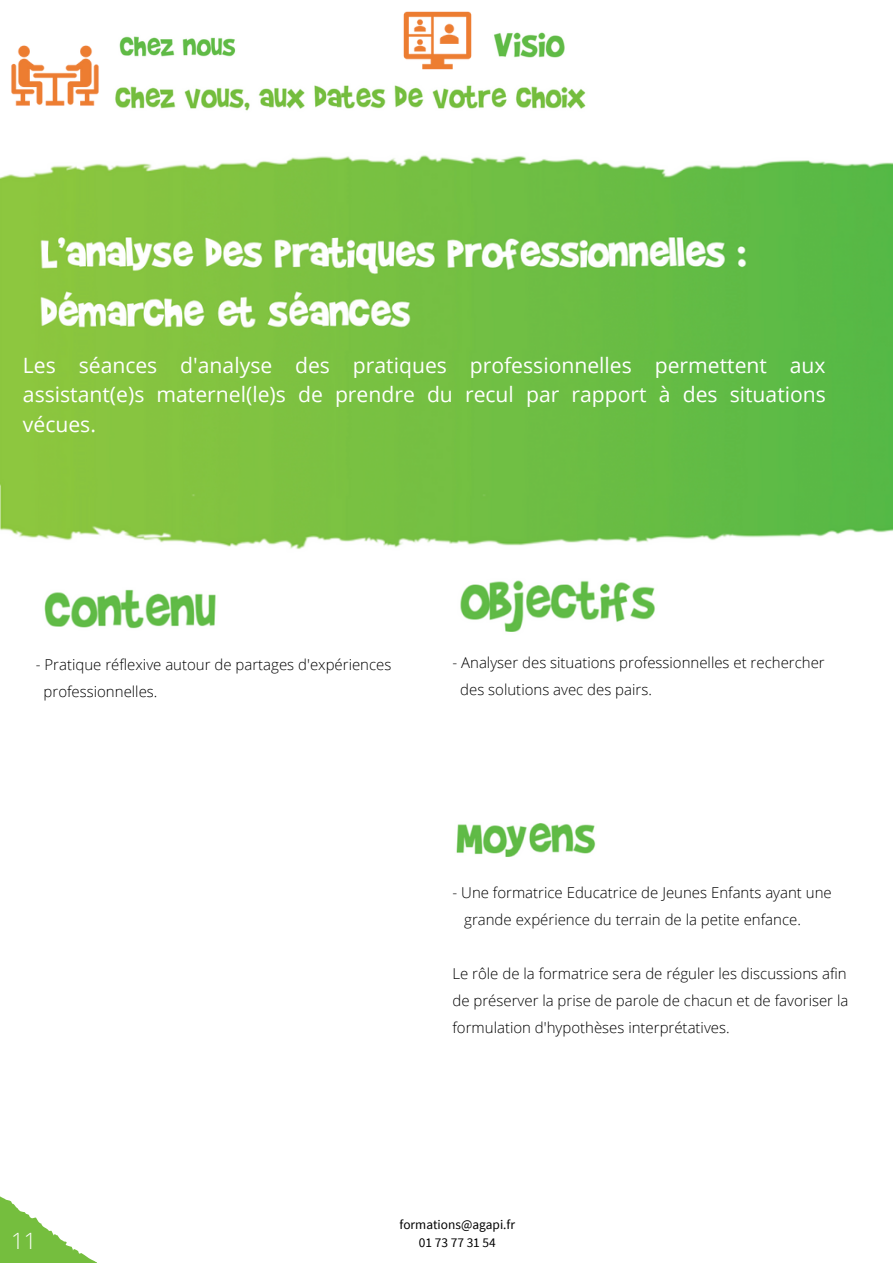
<style>
.page{position:relative;width:893px;height:1264px;background:#fff}
.page>*{position:absolute;margin:0;border:0;box-sizing:border-box;transform-origin:0 0}
.t1{font:300 22.5px "Open Sans";color:#fff}
.t2{font:21.15px/29.2px "Open Sans";color:#fff;text-align:justify}
.t3{font:300 15px/27px "Open Sans";color:#000;text-align:justify}
.t4{font:13.35px "Source Sans Pro";color:#000}
</style>
<div class="page">
<img style="left:44px;top:589px;width:172px;height:40px">
<img style="left:456px;top:823px;width:140px;height:34px">
<img style="left:460px;top:580px;width:195px;height:52px">
<svg style="left:0;top:1196px;width:96px;height:66px"></svg>
<img style="left:119px;top:36px;width:117px;height:21px">
<img style="left:115px;top:85px;width:471px;height:26px">
<img style="left:494px;top:32px;width:71px;height:26px">
<img style="left:0;top:155px;width:892px;height:394px">
<img style="left:403px;top:11px;width:69px;height:59px">
<img style="left:11px;top:45px;width:88px;height:61px">
<p class="t2" style="left:23px;top:350px;width:804px">Les séances d'analyse des pratiques professionnelles permettent aux assistant(e)s maternel(le)s de prendre du recul par rapport à des situations vécues.</p>
<p class="t3" style="left:36px;top:650px;width:357px">- Pratique réflexive autour de partages d'expériences</p>
<p class="t3" style="left:44px;top:677px;width:115px">professionnelles.</p>
<p class="t3" style="left:452px;top:649px;width:374px">- Analyser des situations professionnelles et rechercher</p>
<p class="t3" style="left:460px;top:676px;width:193px">des solutions avec des pairs.</p>
<p class="t1" style="left:11px;top:1225px;width:27px">11</p>
<p class="t3" style="left:452px;top:878px;width:381px">- Une formatrice Educatrice de Jeunes Enfants ayant une</p>
<p class="t3" style="left:464px;top:905px;width:338px">grande expérience du terrain de la petite enfance.</p>
<p class="t3" style="left:452px;top:959px;width:397px">Le rôle de la formatrice sera de réguler les discussions afin de préserver la prise de parole de chacun et de favoriser la formulation d'hypothèses interprétatives.</p>
<p class="t4" style="left:399px;top:1215px;width:117px">formations@agapi.fr</p>
<p class="t4" style="left:419px;top:1233px;width:79px">01 73 77 31 54</p>
</div>
